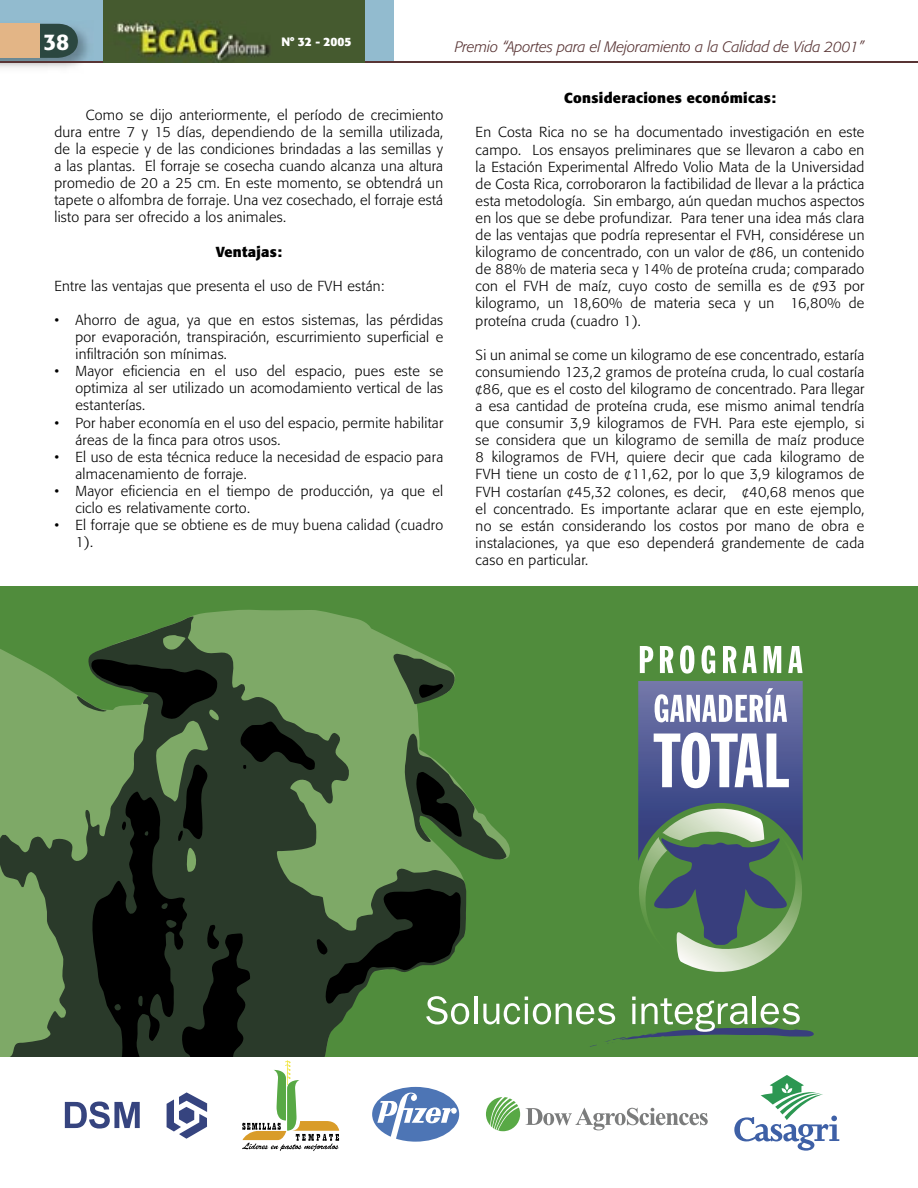
<style>
.page{position:relative;width:918px;height:1188px;background:#fff}
.page>*{position:absolute;margin:0;border:0;box-sizing:border-box;transform-origin:0 0}
.t1{font:500 22.5px "Formata";color:#fff}
.t2{font:italic 300 15px "Formata";letter-spacing:-.01em;color:#583434}
.t3{font:300 14.4px/17.1px "Formata";letter-spacing:.02em;color:#000;text-align:justify}
.t4{font:700 14.4px "Formata";letter-spacing:.02em;color:#000}
.t5{font:700 12px "Formata";color:#fff}
</style>
<div class="page">
<div style="left:0;top:0;width:394px;height:62px;background:#92bbcf"></div>
<img style="left:0;top:23px;width:94px;height:45px">
<svg style="left:39px;top:24px;width:39px;height:34px"></svg>
<div style="left:0;top:24px;width:39px;height:34px;background:#e3b586"></div>
<hr style="left:0;top:61px;width:918px;height:1px;background:#583434">
<img style="left:104px;top:0;width:261px;height:62px">
<div style="left:0;top:587px;width:918px;height:581px;background:#508c3c"></div>
<svg style="left:0;top:617px;width:384px;height:441px;fill:#7ea967"></svg>
<div style="left:0;top:1058px;width:918px;height:130px;background:#fff"></div>
<svg style="left:38px;top:635px;width:827px;height:516px"></svg>
<h1 class="t1" style="left:43px;top:28px;width:27px">38</h1>
<p class="t2" style="left:455px;top:38px;width:411px">Premio “Aportes para el Mejoramiento a la Calidad de Vida 2001”</p>
<p class="t5" style="left:281px;top:34px;width:72px">N° 32 - 2005</p>
<p class="t3" style="left:54px;top:106px;width:390px;text-indent:31px">Como se dijo anteriormente, el período de crecimiento dura entre 7 y 15 días, dependiendo de la semilla utilizada, de la especie y de las condiciones brindadas a las semillas y a las plantas. El forraje se cosecha cuando alcanza una altura promedio de 20 a 25 cm. En este momento, se obtendrá un tapete o alfombra de forraje. Una vez cosechado, el forraje está listo para ser ofrecido a los animales.</p>
<p class="t4" style="left:216px;top:242px;width:68px">Ventajas:</p>
<p class="t3" style="left:54px;top:277px;width:332px">Entre las ventajas que presenta el uso de FVH están:</p>
<p class="t3" style="left:75px;top:311px;width:369px;text-indent:-21px">• Ahorro de agua, ya que en estos sistemas, las pérdidas por evaporación, transpiración, escurrimiento superficial e infiltración son mínimas.</p>
<p class="t3" style="left:75px;top:363px;width:369px;text-indent:-21px">• Mayor eficiencia en el uso del espacio, pues este se optimiza al ser utilizado un acomodamiento vertical de las estanterías.</p>
<p class="t3" style="left:75px;top:414px;width:369px;text-indent:-21px">• Por haber economía en el uso del espacio, permite habilitar áreas de la finca para otros usos.</p>
<p class="t3" style="left:75px;top:448px;width:369px;text-indent:-21px">• El uso de esta técnica reduce la necesidad de espacio para almacenamiento de forraje.</p>
<p class="t3" style="left:75px;top:482px;width:369px;text-indent:-21px">• Mayor eficiencia en el tiempo de producción, ya que el ciclo es relativamente corto.</p>
<p class="t3" style="left:75px;top:517px;width:369px;text-indent:-21px">• El forraje que se obtiene es de muy buena calidad (cuadro<br>1).</p>
<p class="t4" style="left:564px;top:89px;width:213px">Consideraciones económicas:</p>
<p class="t3" style="left:476px;top:124px;width:390px">En Costa Rica no se ha documentado investigación en este campo. Los ensayos preliminares que se llevaron a cabo en la Estación Experimental Alfredo Volio Mata de la Universidad de Costa Rica, corroboraron la factibilidad de llevar a la práctica esta metodología. Sin embargo, aún quedan muchos aspectos en los que se debe profundizar. Para tener una idea más clara de las ventajas que podría representar el FVH, considérese un kilogramo de concentrado, con un valor de ¢86, un contenido de 88% de materia seca y 14% de proteína cruda; comparado con el FVH de maíz, cuyo costo de semilla es de ¢93 por kilogramo, un 18,60% de materia seca y un 16,80% de proteína cruda (cuadro 1).</p>
<p class="t3" style="left:476px;top:346px;width:390px">Si un animal se come un kilogramo de ese concentrado, estaría consumiendo 123,2 gramos de proteína cruda, lo cual costaría ¢86, que es el costo del kilogramo de concentrado. Para llegar a esa cantidad de proteína cruda, ese mismo animal tendría que consumir 3,9 kilogramos de FVH. Para este ejemplo, si se considera que un kilogramo de semilla de maíz produce 8 kilogramos de FVH, quiere decir que cada kilogramo de FVH tiene un costo de ¢11,62, por lo que 3,9 kilogramos de FVH costarían ¢45,32 colones, es decir, ¢40,68 menos que el concentrado. Es importante aclarar que en este ejemplo, no se están considerando los costos por mano de obra e instalaciones, ya que eso dependerá grandemente de cada caso en particular.</p>
</div>
